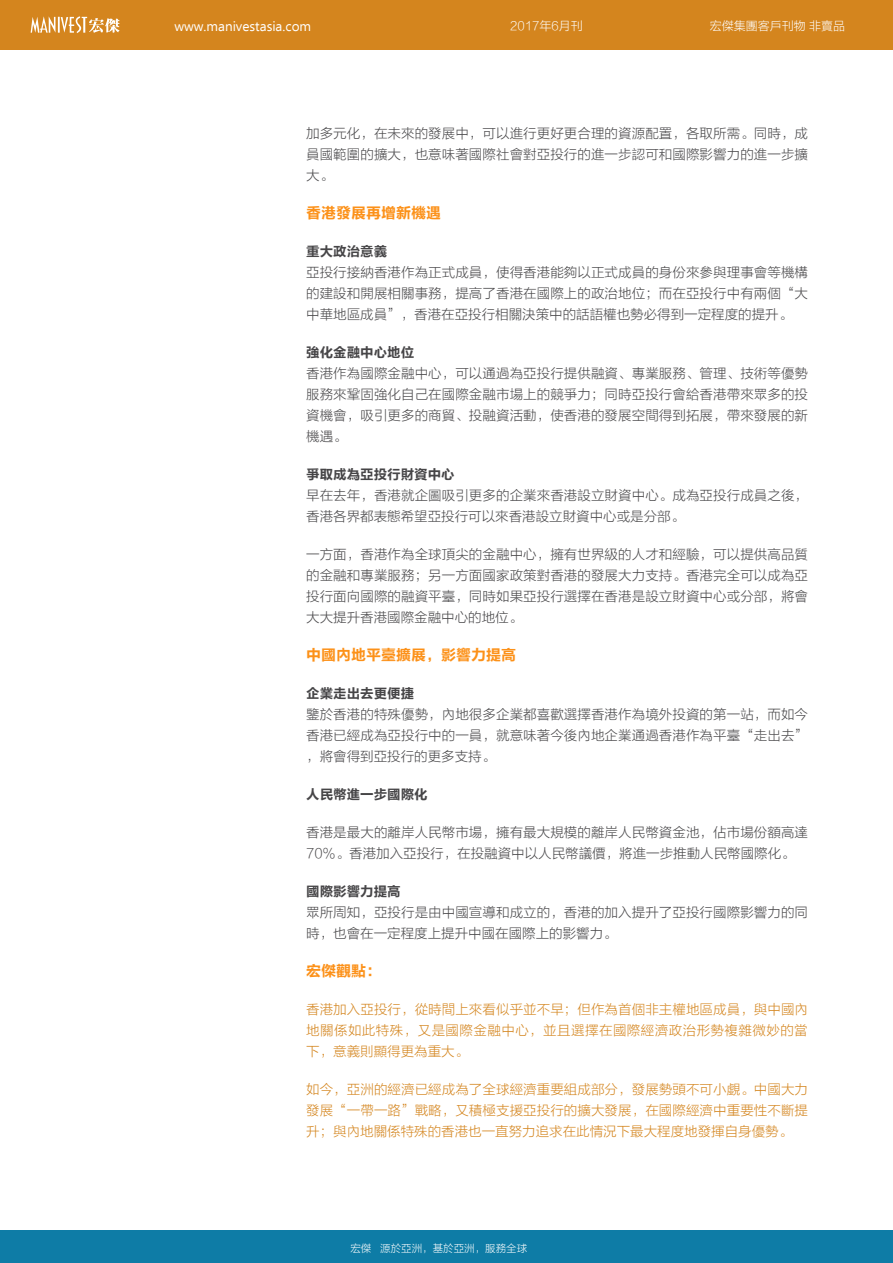
<style>
.page{position:relative;width:893px;height:1263px;background:#fff}
.page>*{position:absolute;margin:0;border:0;box-sizing:border-box;transform-origin:0 0}
.t1{font:15px "FZLTCHK GBK1 0";color:#fc9119}
.t2{font:13.5px/21px "FZLTKHK GBK1 0";letter-spacing:.005em;color:#464547;text-align:justify}
.t3{font:13.5px/21px "FZLTKHK GBK1 0";color:#d4851e;text-align:justify}
.t4{font:13.5px "FZLTCHK GBK1 0";color:#464547}
.t5{font:13.5px "Ebrima";color:#fff}
.t6{font:12px "FZLTKHK GBK1 0";color:#fff}
.t7{font:10.5px "FZLTKHK GBK1 0";color:#fff}
</style>
<div class="page">
<div style="left:0;top:0;width:893px;height:50px;background:#d4851e"></div>
<svg style="left:31px;top:16px;width:89px;height:17px"></svg>
<div style="left:0;top:1231px;width:893px;height:32px;background:#0e7ca6"></div>
<p class="t6" style="left:510px;top:19px;width:74px">2017年6月刊</p>
<p class="t5" style="left:174px;top:16px;width:138px">www.manivestasia.com</p>
<p class="t6" style="left:710px;top:19px;width:137px">宏傑集團客戶刊物 非賣品</p>
<p class="t2" style="left:306px;top:123px;width:503px">加多元化，在未來的發展中，可以進行更好更合理的資源配置，各取所需。同時，成員國範圍的擴大，也意味著國際社會對亞投行的進一步認可和國際影響力的進一步擴大。</p>
<p class="t1" style="left:306px;top:204px;width:136px">香港發展再增新機遇</p>
<p class="t4" style="left:306px;top:244px;width:82px">重大政治意義</p>
<p class="t2" style="left:306px;top:262px;width:503px">亞投行接納香港作為正式成員，使得香港能夠以正式成員的身份來參與理事會等機構的建設和開展相關事務，提高了香港在國際上的政治地位；而在亞投行中有兩個“大中華地區成員”，香港在亞投行相關決策中的話語權也勢必得到一定程度的提升。</p>
<p class="t4" style="left:306px;top:345px;width:109px">強化金融中心地位</p>
<p class="t2" style="left:306px;top:363px;width:503px">香港作為國際金融中心，可以通過為亞投行提供融資、專業服務、管理、技術等優勢服務來鞏固強化自己在國際金融市場上的競爭力；同時亞投行會給香港帶來眾多的投資機會，吸引更多的商貿、投融資活動，使香港的發展空間得到拓展，帶來發展的新機遇。</p>
<p class="t4" style="left:306px;top:467px;width:150px">爭取成為亞投行財資中心</p>
<p class="t2" style="left:306px;top:485px;width:503px">早在去年，香港就企圖吸引更多的企業來香港設立財資中心。成為亞投行成員之後，香港各界都表態希望亞投行可以來香港設立財資中心或是分部。</p>
<p class="t2" style="left:306px;top:544px;width:503px">一方面，香港作為全球頂尖的金融中心，擁有世界級的人才和經驗，可以提供高品質的金融和專業服務；另一方面國家政策對香港的發展大力支持。香港完全可以成為亞投行面向國際的融資平臺，同時如果亞投行選擇在香港是設立財資中心或分部，將會大大提升香港國際金融中心的地位。</p>
<p class="t1" style="left:306px;top:646px;width:211px">中國內地平臺擴展，影響力提高</p>
<p class="t4" style="left:306px;top:686px;width:109px">企業走出去更便捷</p>
<p class="t2" style="left:306px;top:704px;width:503px">鑒於香港的特殊優勢，內地很多企業都喜歡選擇香港作為境外投資的第一站，而如今香港已經成為亞投行中的一員，就意味著今後內地企業通過香港作為平臺“走出去”，將會得到亞投行的更多支持。</p>
<p class="t4" style="left:306px;top:787px;width:123px">人民幣進一步國際化</p>
<p class="t2" style="left:306px;top:822px;width:503px">香港是最大的離岸人民幣市場，擁有最大規模的離岸人民幣資金池，佔市場份額高達<br>70%。香港加入亞投行，在投融資中以人民幣議價，將進一步推動人民幣國際化。</p>
<p class="t4" style="left:306px;top:884px;width:96px">國際影響力提高</p>
<p class="t2" style="left:306px;top:902px;width:503px">眾所周知，亞投行是由中國宣導和成立的，香港的加入提升了亞投行國際影響力的同時，也會在一定程度上提升中國在國際上的影響力。</p>
<p class="t1" style="left:306px;top:962px;width:76px">宏傑觀點：</p>
<p class="t3" style="left:306px;top:999px;width:503px">香港加入亞投行，從時間上來看似乎並不早；但作為首個非主權地區成員，與中國內地關係如此特殊，又是國際金融中心，並且選擇在國際經濟政治形勢複雜微妙的當下，意義則顯得更為重大。</p>
<p class="t3" style="left:306px;top:1079px;width:503px">如今，亞洲的經濟已經成為了全球經濟重要組成部分，發展勢頭不可小覷。中國大力發展“一帶一路”戰略，又積極支援亞投行的擴大發展，在國際經濟中重要性不斷提升；與內地關係特殊的香港也一直努力追求在此情況下最大程度地發揮自身優勢。</p>
<p class="t7" style="left:350px;top:1242px;width:178px">宏傑 源於亞洲，基於亞洲，服務全球</p>
</div>
